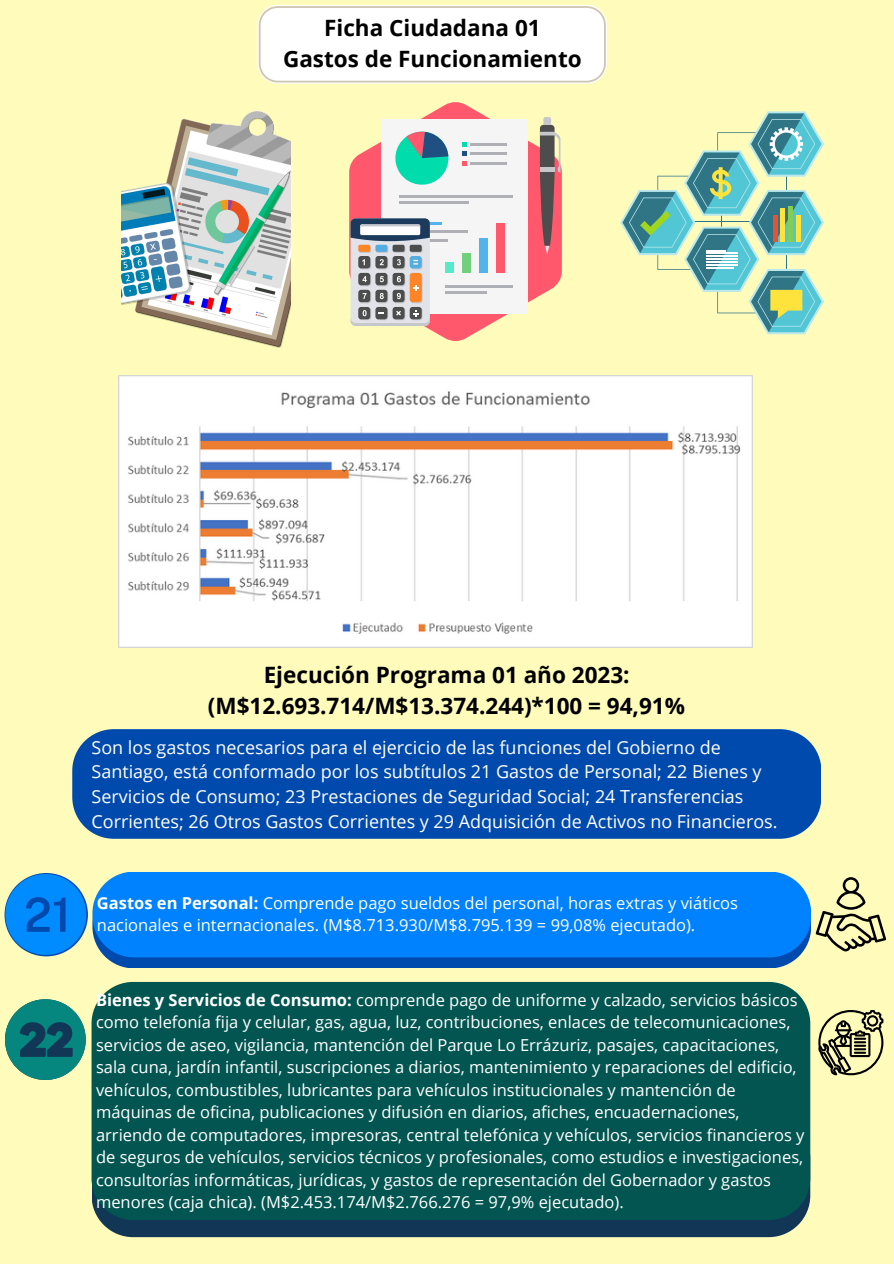
<style>
.page{position:relative;width:894px;height:1264px;background:#fff}
.page>*{position:absolute;margin:0;border:0;box-sizing:border-box;transform-origin:0 0}
.t1{font:700 22.5px/31.5px "Open Sans";color:#000;text-align:center}
.t2{font:18px/24.8px "Open Sans";color:#fff}
.t3{font:16.5px/22.5px "Open Sans";color:#fff}
.s1{font-weight:700}
</style>
<div class="page">
<div style="left:0;top:0;width:893px;height:1263px;background:#fffcbb"></div>
<svg style="left:349px;top:102px;width:212px;height:239px"></svg>
<div style="left:381px;top:119px;width:146px;height:195px;background:#f5f5f5"></div>
<svg style="left:395px;top:131px;width:54px;height:54px"></svg>
<div style="left:445px;top:262px;width:9px;height:11px;background:#59e9c8"></div>
<div style="left:462px;top:253px;width:9px;height:20px;background:#72cf7b"></div>
<div style="left:479px;top:238px;width:9px;height:35px;background:#53b4ed"></div>
<div style="left:496px;top:223px;width:9px;height:50px;background:#ff576b"></div>
<hr style="left:415px;top:222px;width:27px;height:2px;background:#53b4ed">
<hr style="left:415px;top:231px;width:53px;height:2px;background:#afb0b5">
<hr style="left:415px;top:239px;width:32px;height:3px;background:#afb0b5">
<hr style="left:399px;top:195px;width:113px;height:2px;background:#afb0b5">
<hr style="left:399px;top:201px;width:69px;height:3px;background:#afb0b5">
<hr style="left:469px;top:143px;width:37px;height:2px;background:#afb0b5">
<hr style="left:469px;top:153px;width:37px;height:2px;background:#afb0b5">
<hr style="left:469px;top:162px;width:37px;height:3px;background:#afb0b5">
<svg style="left:462px;top:142px;width:4px;height:24px"></svg>
<div style="left:350px;top:218px;width:80px;height:108px;background:#e1e3e8;border-radius:5px"></div>
<div style="left:393px;top:308px;width:12px;height:12px;background:#848486;border-radius:3px"></div>
<div style="left:376px;top:308px;width:12px;height:12px;background:#959699;border-radius:3px"></div>
<div style="left:359px;top:308px;width:12px;height:12px;background:#a9aaad;border-radius:3px"></div>
<div style="left:359px;top:246px;width:12px;height:7px;background:#dfa880;border-radius:2px"></div>
<div style="left:376px;top:246px;width:12px;height:7px;background:#86b7d6;border-radius:2px"></div>
<div style="left:393px;top:246px;width:12px;height:7px;background:#78797a;border-radius:2px"></div>
<div style="left:410px;top:246px;width:12px;height:7px;background:#707072;border-radius:2px"></div>
<div style="left:410px;top:257px;width:12px;height:12px;background:#6cb1db;border-radius:3px"></div>
<div style="left:393px;top:257px;width:12px;height:12px;background:#727374;border-radius:3px"></div>
<div style="left:376px;top:257px;width:12px;height:12px;background:#818283;border-radius:3px"></div>
<div style="left:359px;top:257px;width:12px;height:12px;background:#919295;border-radius:3px"></div>
<div style="left:393px;top:274px;width:12px;height:12px;background:#7e7f81;border-radius:3px"></div>
<div style="left:376px;top:274px;width:12px;height:12px;background:#8d8e90;border-radius:3px"></div>
<div style="left:359px;top:274px;width:12px;height:12px;background:#9c9da0;border-radius:3px"></div>
<div style="left:410px;top:274px;width:12px;height:29px;background:#e7a06a;border-radius:3px"></div>
<div style="left:393px;top:291px;width:12px;height:12px;background:#8b8c8e;border-radius:3px"></div>
<div style="left:376px;top:291px;width:12px;height:12px;background:#999a9d;border-radius:3px"></div>
<div style="left:359px;top:291px;width:12px;height:12px;background:#a5a7aa;border-radius:3px"></div>
<div style="left:358px;top:245px;width:12px;height:7px;background:#ff8527;border-radius:2px"></div>
<div style="left:375px;top:245px;width:12px;height:7px;background:#55ace0;border-radius:2px"></div>
<div style="left:392px;top:245px;width:12px;height:7px;background:#4d4d4d;border-radius:2px"></div>
<div style="left:409px;top:245px;width:12px;height:7px;background:#4d4d4d;border-radius:2px"></div>
<div style="left:409px;top:256px;width:12px;height:12px;background:#55ace0;border-radius:3px"></div>
<div style="left:392px;top:256px;width:12px;height:12px;background:#4d4d4d;border-radius:3px"></div>
<div style="left:375px;top:256px;width:12px;height:12px;background:#4d4d4d;border-radius:3px"></div>
<div style="left:358px;top:256px;width:12px;height:12px;background:#4d4d4d;border-radius:3px"></div>
<div style="left:409px;top:273px;width:12px;height:29px;background:#ff8527;border-radius:3px"></div>
<div style="left:392px;top:290px;width:12px;height:12px;background:#4d4d4d;border-radius:3px"></div>
<div style="left:375px;top:290px;width:12px;height:12px;background:#4d4d4d;border-radius:3px"></div>
<div style="left:358px;top:290px;width:12px;height:12px;background:#4d4d4d;border-radius:3px"></div>
<svg style="left:350px;top:218px;width:80px;height:24px;background:#7c8b9e"></svg>
<svg style="left:362px;top:259px;width:3px;height:6px"></svg>
<svg style="left:379px;top:259px;width:4px;height:6px"></svg>
<svg style="left:397px;top:259px;width:4px;height:6px"></svg>
<div style="left:392px;top:273px;width:12px;height:12px;background:#4d4d4d;border-radius:3px"></div>
<div style="left:375px;top:273px;width:12px;height:12px;background:#4d4d4d;border-radius:3px"></div>
<div style="left:358px;top:273px;width:12px;height:12px;background:#4d4d4d;border-radius:3px"></div>
<svg style="left:397px;top:276px;width:4px;height:6px"></svg>
<svg style="left:379px;top:276px;width:5px;height:6px"></svg>
<svg style="left:362px;top:276px;width:4px;height:6px"></svg>
<svg style="left:362px;top:293px;width:4px;height:6px"></svg>
<svg style="left:379px;top:293px;width:4px;height:6px"></svg>
<svg style="left:397px;top:293px;width:4px;height:6px"></svg>
<div style="left:392px;top:307px;width:12px;height:12px;background:#4d4d4d;border-radius:3px"></div>
<div style="left:375px;top:307px;width:12px;height:12px;background:#4d4d4d;border-radius:3px"></div>
<div style="left:358px;top:307px;width:12px;height:12px;background:#4d4d4d;border-radius:3px"></div>
<svg style="left:413px;top:260px;width:5px;height:4px"></svg>
<div style="left:410px;top:308px;width:12px;height:12px;background:#737375;border-radius:3px"></div>
<div style="left:409px;top:307px;width:12px;height:12px;background:#4d4d4d;border-radius:3px"></div>
<svg style="left:413px;top:285px;width:5px;height:5px"></svg>
<svg style="left:350px;top:310px;width:80px;height:16px"></svg>
<svg style="left:539px;top:117px;width:21px;height:138px;background:#a46c6d"></svg>
<hr style="left:445px;top:285px;width:67px;height:3px;background:#afb0b5">
<hr style="left:445px;top:291px;width:41px;height:3px;background:#afb0b5">
<svg style="left:620px;top:111px;width:203px;height:223px"></svg>
<img style="left:122px;top:111px;width:169px;height:237px">
<svg style="left:257px;top:5px;width:349px;height:79px;background:#fcfbf9"></svg>
<img style="left:119px;top:375px;width:633px;height:273px">
<div style="left:72px;top:729px;width:749px;height:109px;background:#004aad"></div>
<svg style="left:5px;top:874px;width:81px;height:80px"></svg>
<svg style="left:105px;top:957px;width:693px;height:11px;background:#0650b0"></svg>
<div style="left:92px;top:872px;width:719px;height:85px;background:#0081fe"></div>
<svg style="left:5px;top:999px;width:81px;height:80px"></svg>
<svg style="left:99px;top:1219px;width:704px;height:18px;background:#163d58"></svg>
<div style="left:91px;top:981px;width:719px;height:238px;background:#035551"></div>
<svg style="left:818px;top:1010px;width:65px;height:65px"></svg>
<svg style="left:815px;top:877px;width:70px;height:74px"></svg>
<h1 class="t1" style="left:283px;top:11px;width:300px">Ficha Ciudadana 01<br>Gastos de Funcionamiento</h1>
<p class="t1" style="left:208px;top:658px;width:478px">Ejecución Programa 01 año 2023: (M$12.693.714/M$13.374.244)*100 = 94,91%</p>
<p class="t2" style="left:91px;top:734px;width:687px">Son los gastos necesarios para el ejercicio de las funciones del Gobierno de Santiago, está conformado por los subtítulos 21 Gastos de Personal; 22 Bienes y Servicios de Consumo; 23 Prestaciones de Seguridad Social; 24 Transferencias Corrientes; 26 Otros Gastos Corrientes y 29 Adquisición de Activos no Financieros.</p>
<p class="t3" style="left:97px;top:891px;width:642px"><span class="s1">Gastos en Personal:</span> Comprende pago sueldos del personal, horas extras y viáticos nacionales e internacionales. (M$8.713.930/M$8.795.139 = 99,08% ejecutado).</p>
<h1 class="t3" style="left:96px;top:987px;width:709px"><span class="s1">Bienes y Servicios de Consumo:</span> comprende pago de uniforme y calzado, servicios básicos como telefonía fija y celular, gas, agua, luz, contribuciones, enlaces de telecomunicaciones, servicios de aseo, vigilancia, mantención del Parque Lo Errázuriz, pasajes, capacitaciones, sala cuna, jardín infantil, suscripciones a diarios, mantenimiento y reparaciones del edificio, vehículos, combustibles, lubricantes para vehículos institucionales y mantención de máquinas de oficina, publicaciones y difusión en diarios, afiches, encuadernaciones, arriendo de computadores, impresoras, central telefónica y vehículos, servicios financieros y de seguros de vehículos, servicios técnicos y profesionales, como estudios e investigaciones, consultorías informáticas, jurídicas, y gastos de representación del Gobernador y gastos menores (caja chica). (M$2.453.174/M$2.766.276 = 97,9% ejecutado).</h1>
</div>
